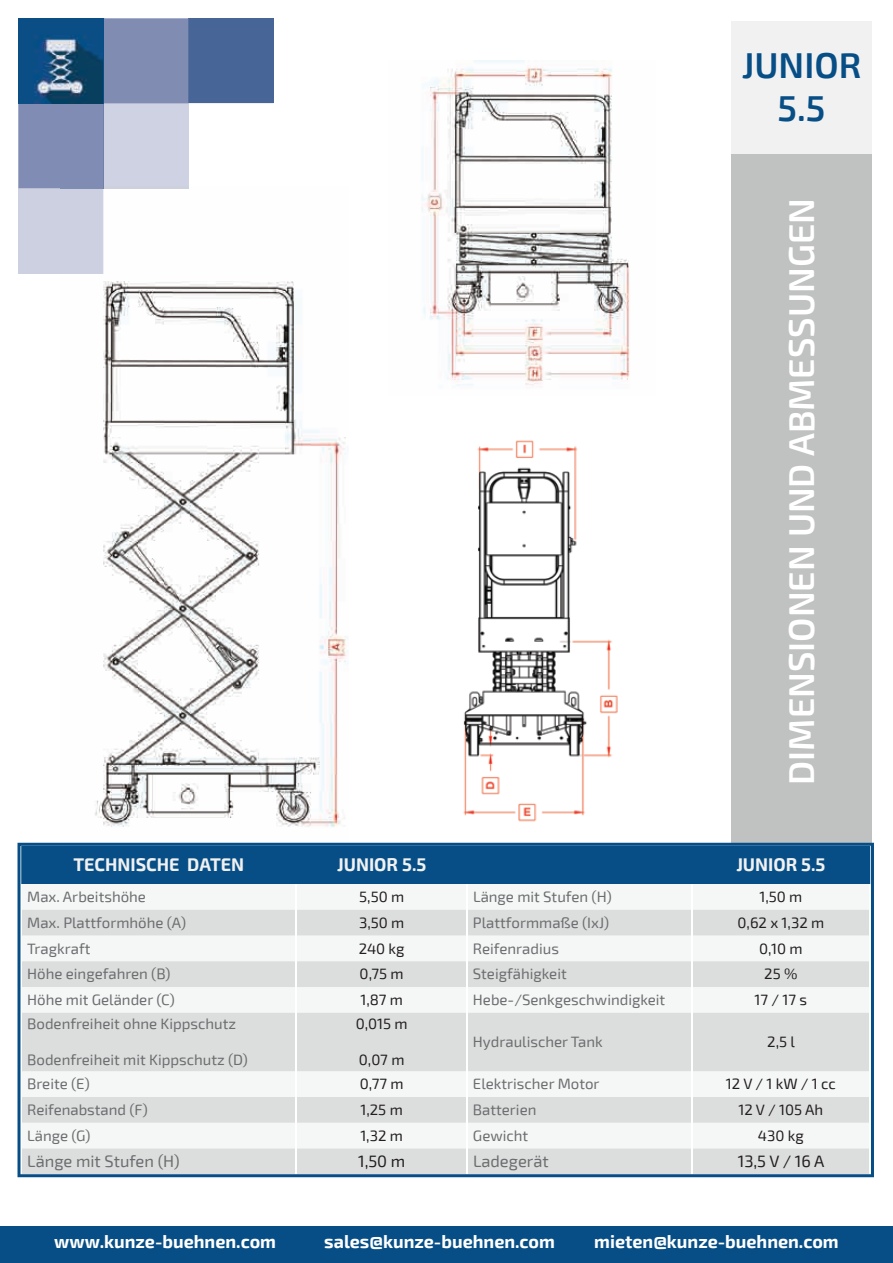
<style>
.page{position:relative;width:893px;height:1263px;background:#fff}
.page>*{position:absolute;margin:0;border:0;box-sizing:border-box;transform-origin:0 0}
.t1{font:600 36px "Exo 2";color:#fff}
.t2{font:600 36px/43.2px "Exo 2";color:#074e86;text-align:center}
.t3{font:700 18px "Exo 2";color:#fff}
.t4{font:700 18px "Exo 2";color:#f0f1f0}
.t5{font:16.5px "Exo 2";color:#6c6d70}
.t6{font:16.5px "Exo 2";color:#231f20}
.t7{font:15px "Exo 2";color:#6c6d70}
.t8{font:15px "Exo 2";color:#231f20}
</style>
<div class="page">
<img style="left:421px;top:61px;width:209px;height:325px">
<img style="left:61px;top:188px;width:288px;height:655px">
<img style="left:463px;top:440px;width:155px;height:382px">
<div style="left:0;top:1226px;width:893px;height:37px;background:#074e86"></div>
<div style="left:18px;top:188px;width:43px;height:86px;background:#cdd0e1"></div>
<div style="left:61px;top:188px;width:42px;height:86px;background:#cdd0e1"></div>
<svg style="left:18px;top:18px;width:255px;height:170px"></svg>
<div style="left:731px;top:21px;width:141px;height:822px;background:#c0c2c1"></div>
<svg style="left:18px;top:843px;width:856px;height:334px;fill:#dcdedd"></svg>
<div style="left:731px;top:21px;width:141px;height:132px;background:#f0f1f0"></div>
<h1 class="t2" style="left:742px;top:45px;width:121px">JUNIOR<br>5.5</h1>
<h1 class="t1" style="left:780px;top:785px;width:588px;rotate:-90deg">DIMENSIONEN UND ABMESSUNGEN</h1>
<p class="t4" style="left:73px;top:854px;width:172px">TECHNISCHE DATEN</p>
<p class="t4" style="left:337px;top:854px;width:91px">JUNIOR 5.5</p>
<p class="t4" style="left:736px;top:854px;width:91px">JUNIOR 5.5</p>
<p class="t7" style="left:27px;top:888px;width:120px">Max. Arbeitshöhe</p>
<p class="t8" style="left:359px;top:888px;width:47px">5,50 m</p>
<p class="t7" style="left:473px;top:888px;width:140px">Länge mit Stufen (H)</p>
<p class="t8" style="left:759px;top:888px;width:44px">1,50 m</p>
<p class="t7" style="left:27px;top:914px;width:161px">Max. Plattformhöhe (A)</p>
<p class="t8" style="left:359px;top:914px;width:47px">3,50 m</p>
<p class="t7" style="left:473px;top:914px;width:138px">Plattformmaße (IxJ)</p>
<p class="t8" style="left:737px;top:914px;width:88px">0,62 x 1,32 m</p>
<p class="t7" style="left:27px;top:939px;width:65px">Tragkraft</p>
<p class="t8" style="left:359px;top:939px;width:47px">240 kg</p>
<p class="t7" style="left:473px;top:939px;width:88px">Reifenradius</p>
<p class="t8" style="left:759px;top:939px;width:45px">0,10 m</p>
<p class="t7" style="left:27px;top:965px;width:145px">Höhe eingefahren (B)</p>
<p class="t8" style="left:360px;top:965px;width:46px">0,75 m</p>
<p class="t7" style="left:473px;top:965px;width:95px">Steigfähigkeit</p>
<p class="t8" style="left:764px;top:965px;width:35px">25 %</p>
<p class="t7" style="left:27px;top:991px;width:149px">Höhe mit Geländer (C)</p>
<p class="t8" style="left:360px;top:991px;width:44px">1,87 m</p>
<p class="t7" style="left:473px;top:991px;width:194px">Hebe-/Senkgeschwindigkeit</p>
<p class="t8" style="left:754px;top:991px;width:54px">17 / 17 s</p>
<p class="t7" style="left:27px;top:1015px;width:210px">Bodenfreiheit ohne Kippschutz</p>
<p class="t7" style="left:27px;top:1051px;width:222px">Bodenfreiheit mit Kippschutz (D)</p>
<p class="t8" style="left:356px;top:1015px;width:54px">0,015 m</p>
<p class="t8" style="left:359px;top:1051px;width:47px">0,07 m</p>
<p class="t7" style="left:473px;top:1033px;width:131px">Hydraulischer Tank</p>
<p class="t8" style="left:767px;top:1033px;width:29px">2,5 l</p>
<p class="t7" style="left:27px;top:1075px;width:64px">Breite (E)</p>
<p class="t8" style="left:360px;top:1075px;width:45px">0,77 m</p>
<p class="t7" style="left:473px;top:1075px;width:128px">Elektrischer Motor</p>
<p class="t8" style="left:726px;top:1075px;width:111px">12 V / 1 kW / 1 cc</p>
<p class="t7" style="left:27px;top:1101px;width:122px">Reifenabstand (F)</p>
<p class="t8" style="left:360px;top:1101px;width:44px">1,25 m</p>
<p class="t7" style="left:473px;top:1101px;width:65px">Batterien</p>
<p class="t8" style="left:738px;top:1101px;width:86px">12 V / 105 Ah</p>
<p class="t7" style="left:27px;top:1127px;width:65px">Länge (G)</p>
<p class="t8" style="left:360px;top:1127px;width:44px">1,32 m</p>
<p class="t7" style="left:473px;top:1127px;width:57px">Gewicht</p>
<p class="t8" style="left:758px;top:1127px;width:47px">430 kg</p>
<p class="t5" style="left:27px;top:1152px;width:154px">Länge mit Stufen (H)</p>
<p class="t6" style="left:358px;top:1152px;width:49px">1,50 m</p>
<p class="t5" style="left:473px;top:1152px;width:77px">Ladegerät</p>
<p class="t6" style="left:738px;top:1152px;width:88px">13,5 V / 16 A</p>
<p class="t3" style="left:54px;top:1230px;width:223px">www.kunze-buehnen.com</p>
<p class="t3" style="left:324px;top:1230px;width:232px">sales@kunze-buehnen.com</p>
<p class="t3" style="left:594px;top:1230px;width:246px">mieten@kunze-buehnen.com</p>
</div>
